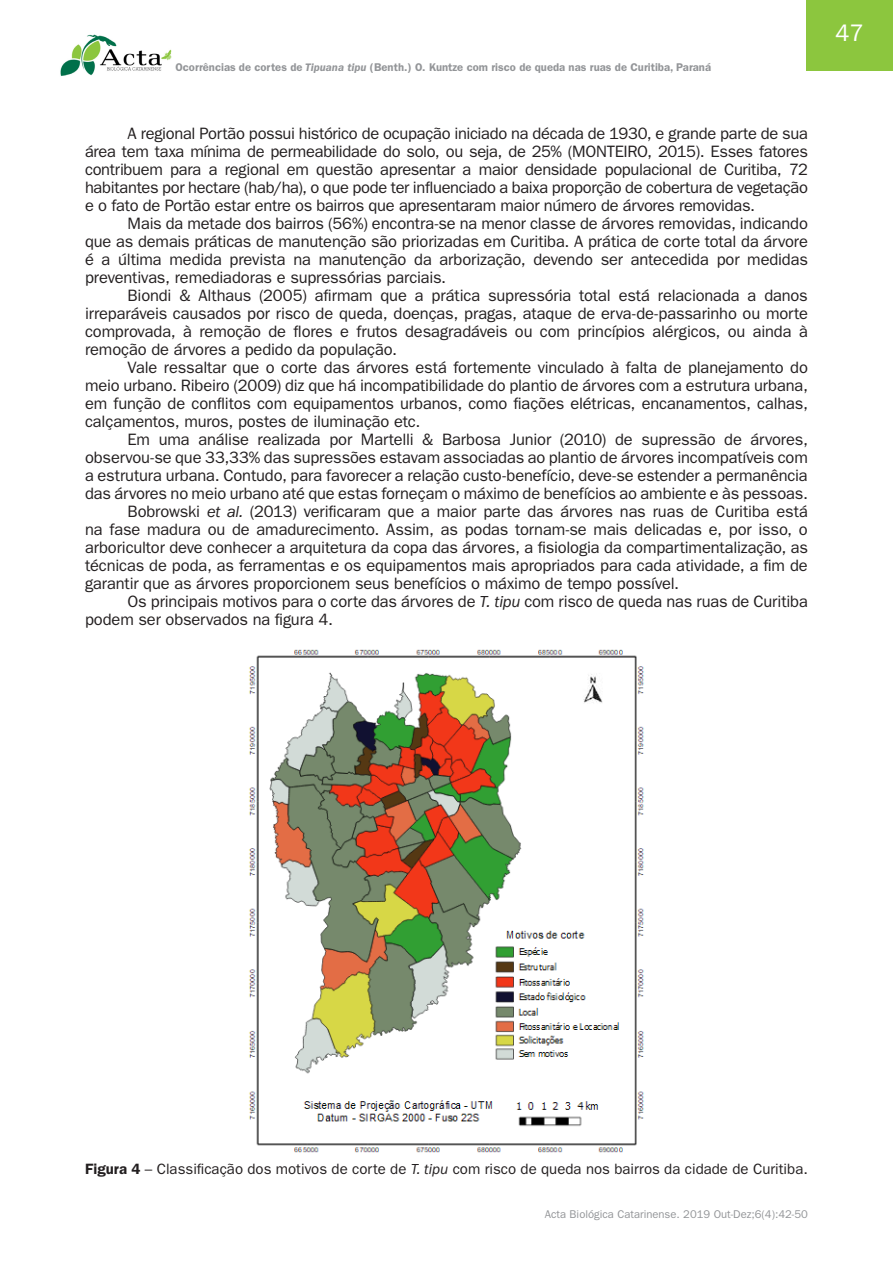
<style>
.page{position:relative;width:893px;height:1263px;background:#fff}
.page>*{position:absolute;margin:0;border:0;box-sizing:border-box;transform-origin:0 0}
.t1{font:24px "ITC Franklin Gothic Std";color:#fff}
.t2{font:16.5px/18px "ITC Franklin Gothic Std";letter-spacing:-.01em;color:#231f20;text-align:justify}
.ACTA_tabelas_e_figur{font:15px "ITC Franklin Gothic Std";color:#231f20}
.t3{font:600 11.25px "ITC Franklin Gothic Std";color:#939598}
.t4{font:11.25px "ITC Franklin Gothic Std";color:#939598}
.s1{font-style:italic}
.s2{font-weight:600}
</style>
<div class="page">
<img style="left:60px;top:34px;width:112px;height:42px">
<div style="left:806px;top:0;width:87px;height:71px;background:#8cc63e"></div>
<img style="left:249px;top:649px;width:395px;height:504px">
<p class="t3" style="left:175px;top:60px;width:537px">Ocorrências de cortes de <span class="s1">Tipuana tipu</span> (Benth.) O. Kuntze com risco de queda nas ruas de Curitiba, Paraná</p>
<p class="t2" style="left:85px;top:124px;width:724px;text-indent:43px">A regional Portão possui histórico de ocupação iniciado na década de 1930, e grande parte de sua área tem taxa mínima de permeabilidade do solo, ou seja, de 25% (MONTEIRO, 2015). Esses fatores contribuem para a regional em questão apresentar a maior densidade populacional de Curitiba, 72 habitantes por hectare (hab/ha), o que pode ter influenciado a baixa proporção de cobertura de vegetação e o fato de Portão estar entre os bairros que apresentaram maior número de árvores removidas.</p>
<p class="t2" style="left:85px;top:214px;width:724px;text-indent:43px">Mais da metade dos bairros (56%) encontra-se na menor classe de árvores removidas, indicando que as demais práticas de manutenção são priorizadas em Curitiba. A prática de corte total da árvore é a última medida prevista na manutenção da arborização, devendo ser antecedida por medidas preventivas, remediadoras e supressórias parciais.</p>
<p class="t2" style="left:85px;top:286px;width:724px;text-indent:43px">Biondi &amp; Althaus (2005) afirmam que a prática supressória total está relacionada a danos irreparáveis causados por risco de queda, doenças, pragas, ataque de erva-de-passarinho ou morte comprovada, à remoção de flores e frutos desagradáveis ou com princípios alérgicos, ou ainda à remoção de árvores a pedido da população.</p>
<p class="t2" style="left:85px;top:358px;width:724px;text-indent:43px">Vale ressaltar que o corte das árvores está fortemente vinculado à falta de planejamento do meio urbano. Ribeiro (2009) diz que há incompatibilidade do plantio de árvores com a estrutura urbana, em função de conflitos com equipamentos urbanos, como fiações elétricas, encanamentos, calhas, calçamentos, muros, postes de iluminação etc.</p>
<p class="t2" style="left:85px;top:430px;width:724px;text-indent:43px">Em uma análise realizada por Martelli &amp; Barbosa Junior (2010) de supressão de árvores, observou-se que 33,33% das supressões estavam associadas ao plantio de árvores incompatíveis com a estrutura urbana. Contudo, para favorecer a relação custo-benefício, deve-se estender a permanência das árvores no meio urbano até que estas forneçam o máximo de benefícios ao ambiente e às pessoas.</p>
<p class="t2" style="left:85px;top:502px;width:724px;text-indent:43px">Bobrowski <span class="s1">et al.</span> (2013) verificaram que a maior parte das árvores nas ruas de Curitiba está na fase madura ou de amadurecimento. Assim, as podas tornam-se mais delicadas e, por isso, o arboricultor deve conhecer a arquitetura da copa das árvores, a fisiologia da compartimentalização, as técnicas de poda, as ferramentas e os equipamentos mais apropriados para cada atividade, a fim de garantir que as árvores proporcionem seus benefícios o máximo de tempo possível.</p>
<p class="t2" style="left:85px;top:592px;width:724px;text-indent:43px">Os principais motivos para o corte das árvores de <span class="s1">T. tipu</span> com risco de queda nas ruas de Curitiba podem ser observados na figura 4.</p>
<h1 class="t1" style="left:835px;top:19px;width:30px">47</h1>
<p class="ACTA_tabelas_e_figur" style="left:85px;top:1160px;width:724px"><span class="s2">Figura 4</span> – Classificação dos motivos de corte de <span class="s1">T. tipu</span> com risco de queda nos bairros da cidade de Curitiba.</p>
<p class="t4" style="left:545px;top:1207px;width:265px">Acta Biológica Catarinense. 2019 Out-Dez;6(4):42-50</p>
</div>
